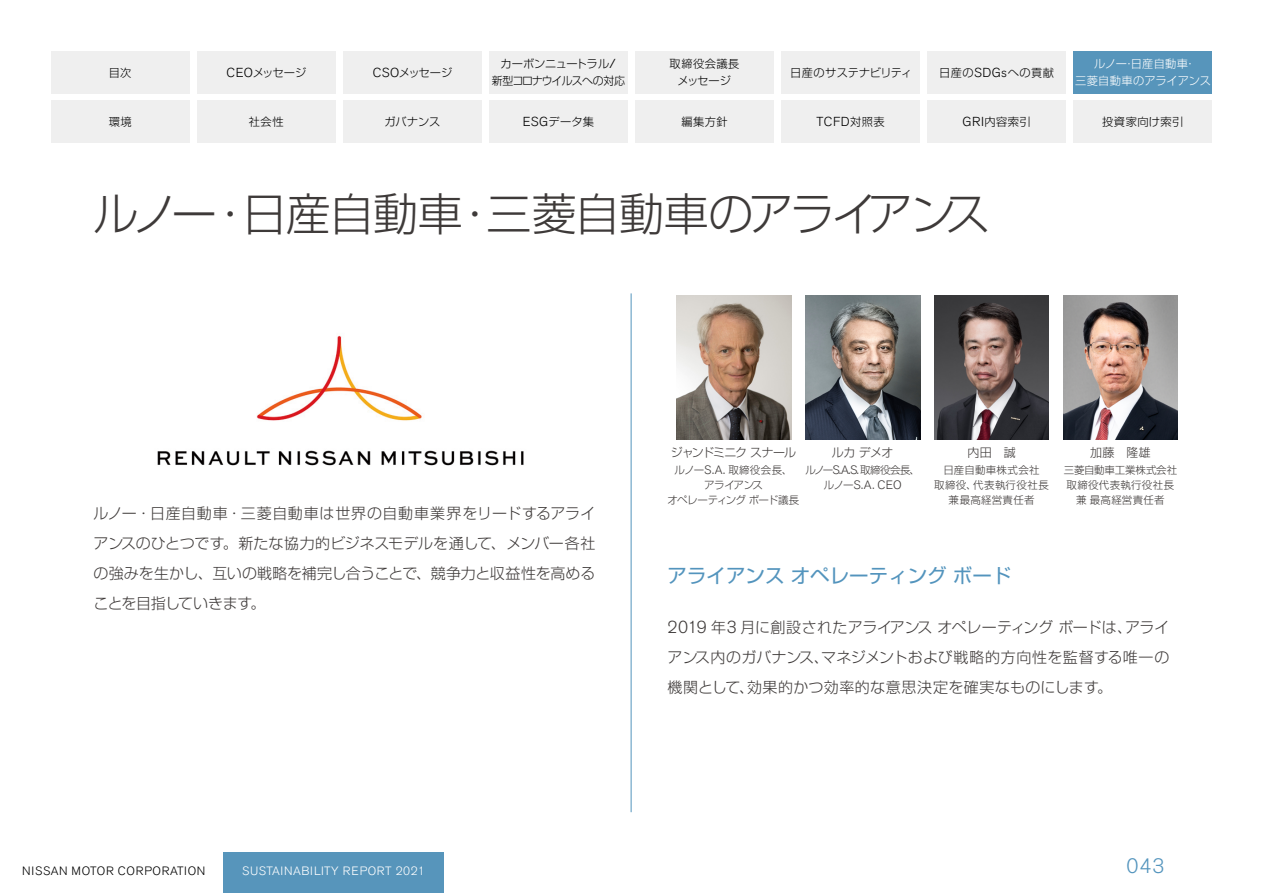
<style>
.page{position:relative;width:1263px;height:893px;background:#fff}
.page>*{position:absolute;margin:0;border:0;box-sizing:border-box;transform-origin:0 0}
.t1{font:300 45px "Shin Go Pro";letter-spacing:-.035em;color:#3e3a39}
.t2{font:300 20.7px "Nissan Pro";color:#5394bd}
.t3{font:19.5px "Shin Go Pro";color:#5394bd}
.t4{font:300 17.25px "Nissan Pro";color:#3e3a39}
.t5{font:300 15px/30px "Shin Go Pro";letter-spacing:.005em;color:#3e3a39;text-align:justify}
.t6{font:300 12.9px "Nissan Pro";color:#000}
.t7{font:300 12.15px "Nissan Pro";color:#3e3a39}
.t8{font:300 12px "Nissan Pro";letter-spacing:.04em;color:#fff}
.t9{font:300 12px "Nissan Pro";letter-spacing:.06em;color:#000}
.t10{font:300 12px "Shin Go Pro";letter-spacing:-.06em;color:#3e3a39}
.t11{font:300 12px "Shin Go Pro";letter-spacing:-.08em;color:#3e3a39}
.t12{font:300 11.25px "Shin Go Pro";letter-spacing:.01em;color:#000}
.t13{font:300 11.25px/16.5px "Shin Go Pro";letter-spacing:-.055em;color:#000}
.t14{font:300 11.25px "Shin Go Pro";letter-spacing:.02em;color:#fff}
.t15{font:300 11.25px/16.5px "Shin Go Pro";letter-spacing:.04em;color:#000;text-align:center}
.t16{font:300 10.5px/15px "Shin Go Pro";letter-spacing:.01em;color:#3e3a39;text-align:center}
.t17{font:300 10.5px/15px "Shin Go Pro";letter-spacing:.03em;color:#3e3a39}
.t18{font:300 10.5px "Shin Go Pro";letter-spacing:-.05em;color:#3e3a39}
.s1{font-family:"Nissan Pro";font-size:12.9px}
.s2{font-family:"Shin Go Pro";font-size:11.25px}
.s3{font-family:"Nissan Pro";font-size:12.15px}
</style>
<div class="page">
<div style="left:223px;top:852px;width:220px;height:41px;background:#5795bb"></div>
<hr style="left:631px;top:293px;width:1px;height:519px;background:#5394bd">
<div style="left:51px;top:51px;width:138px;height:43px;background:#efefef"></div>
<div style="left:51px;top:100px;width:138px;height:43px;background:#efefef"></div>
<div style="left:197px;top:51px;width:138px;height:43px;background:#efefef"></div>
<div style="left:197px;top:100px;width:138px;height:43px;background:#efefef"></div>
<div style="left:343px;top:51px;width:138px;height:43px;background:#efefef"></div>
<div style="left:343px;top:100px;width:138px;height:43px;background:#efefef"></div>
<div style="left:489px;top:51px;width:139px;height:43px;background:#efefef"></div>
<div style="left:489px;top:100px;width:139px;height:43px;background:#efefef"></div>
<div style="left:635px;top:51px;width:139px;height:43px;background:#efefef"></div>
<div style="left:635px;top:100px;width:139px;height:43px;background:#efefef"></div>
<div style="left:781px;top:51px;width:139px;height:43px;background:#efefef"></div>
<div style="left:781px;top:100px;width:139px;height:43px;background:#efefef"></div>
<div style="left:927px;top:51px;width:139px;height:43px;background:#efefef"></div>
<div style="left:1073px;top:51px;width:139px;height:43px;background:#5795bb"></div>
<div style="left:927px;top:100px;width:139px;height:43px;background:#efefef"></div>
<div style="left:1073px;top:100px;width:139px;height:43px;background:#efefef"></div>
<img style="left:157px;top:335px;width:367px;height:131px">
<img style="left:676px;top:296px;width:115px;height:144px">
<img style="left:805px;top:296px;width:115px;height:144px">
<img style="left:1063px;top:296px;width:115px;height:144px">
<img style="left:934px;top:296px;width:115px;height:143px">
<p class="t12" style="left:109px;top:63px;width:24px">目次</p>
<p class="t12" style="left:109px;top:112px;width:24px">環境</p>
<p class="t12" style="left:227px;top:63px;width:81px"><span class="s1">CEO</span>メッセージ</p>
<p class="t12" style="left:249px;top:112px;width:36px">社会性</p>
<p class="t12" style="left:373px;top:63px;width:81px"><span class="s1">CSO</span>メッセージ</p>
<p class="t12" style="left:384px;top:112px;width:57px">ガバナンス</p>
<p class="t13" style="left:492px;top:54px;width:135px;text-indent:9px">カーボンニュートラル<br>新型コロナウイルスへの対応</p>
<p class="t12" style="left:523px;top:112px;width:73px"><span class="s1">ESG</span>データ集</p>
<p class="t6" style="left:610px;top:55px;width:8px">/</p>
<p class="t15" style="left:670px;top:54px;width:71px">取締役会議長メッセージ</p>
<p class="t12" style="left:681px;top:112px;width:48px">編集方針</p>
<p class="t12" style="left:790px;top:63px;width:123px">日産のサステナビリティ</p>
<p class="t6" style="left:816px;top:113px;width:70px">TCFD<span class="s2">対照表</span></p>
<p class="t12" style="left:939px;top:63px;width:116px">日産の<span class="s1">SDGs</span>への貢献</p>
<p class="t12" style="left:962px;top:112px;width:70px"><span class="s1">GRI</span>内容索引</p>
<p class="t14" style="left:1094px;top:55px;width:95px">ルノー日産自動車</p>
<p class="t14" style="left:1123px;top:55px;width:13px">・</p>
<p class="t14" style="left:1184px;top:55px;width:13px">・</p>
<p class="t14" style="left:1075px;top:71px;width:137px">三菱自動車のアライアンス</p>
<p class="t15" style="left:1102px;top:112px;width:83px">投資家向け索引</p>
<h1 class="t1" style="left:94px;top:177px;width:125px">ルノー</h1>
<h1 class="t1" style="left:208px;top:177px;width:46px">・</h1>
<h1 class="t1" style="left:242px;top:177px;width:222px">日産自動車</h1>
<h1 class="t1" style="left:453px;top:177px;width:46px">・</h1>
<h1 class="t1" style="left:486px;top:177px;width:506px">三菱自動車のアライアンス</h1>
<p class="t5" style="left:94px;top:497px;width:503px">ルノー・日産自動車・三菱自動車は世界の自動車業界をリードするアライアンスのひとつです。新たな協力的ビジネスモデルを通して、メンバー各社の強みを生かし、互いの戦略を補完し合うことで、競争力と収益性を高めることを目指していきます。</p>
<p class="t11" style="left:671px;top:443px;width:127px">ジャンドミニクスナール</p>
<p class="t16" style="left:728px;top:461px;width:66px">取締役会長、</p>
<p class="t10" style="left:832px;top:443px;width:63px">ルカデメオ</p>
<p class="t16" style="left:860px;top:461px;width:61px">取締役会長、</p>
<p class="t16" style="left:675px;top:461px;width:38px">ルノー<span class="s3">S</span></p>
<p class="t16" style="left:704px;top:476px;width:60px">アライアンス</p>
<p class="t18" style="left:668px;top:491px;width:133px">オペレーティングボード議長</p>
<p class="t16" style="left:805px;top:461px;width:36px">ルノー<span class="s3">S</span></p>
<p class="t7" style="left:839px;top:462px;width:21px">A. .S.</p>
<p class="t7" style="left:712px;top:462px;width:15px">A. .</p>
<p class="t16" style="left:824px;top:476px;width:38px">ルノー<span class="s3">S</span></p>
<p class="t7" style="left:861px;top:477px;width:42px">A. . CEO</p>
<p class="t10" style="left:967px;top:443px;width:50px">内田　誠</p>
<p class="t17" style="left:973px;top:461px;width:77px;text-indent:-30px">日産自動車株式会社代表執行役社長</p>
<p class="t16" style="left:948px;top:476px;width:87px;text-align:left;text-indent:-14px">取締役、<br>兼最高経営責任者</p>
<p class="t10" style="left:1090px;top:443px;width:62px">加藤　隆雄</p>
<p class="t16" style="left:1064px;top:461px;width:115px">三菱自動車工業株式会社取締役代表執行役社長兼最高経営責任者</p>
<h3 class="t3" style="left:668px;top:560px;width:345px">アライアンスオペレーティングボード</h3>
<p class="t5" style="left:740px;top:611px;width:393px">月に創設されたアライアンスオペレーティングボードは、</p>
<p class="t5" style="left:711px;top:611px;width:16px">年</p>
<p class="t5" style="left:1125px;top:611px;width:46px">アライ</p>
<p class="t4" style="left:668px;top:616px;width:41px">2019</p>
<p class="t4" style="left:727px;top:616px;width:12px">3</p>
<p class="t9" style="left:22px;top:863px;width:185px">NISSAN MOTOR CORPORATION</p>
<p class="t8" style="left:242px;top:863px;width:184px">SUSTAINABILITY REPORT 2021</p>
<p class="t5" style="left:821px;top:641px;width:350px">マネジメントおよび戦略的方向性を監督する唯一の</p>
<p class="t5" style="left:668px;top:641px;width:446px">アンス内のガバナンス、<br>機関として効果的かつ効率的な意思決定を確実なものにします。</p>
<p class="t5" style="left:739px;top:671px;width:16px">、</p>
<h2 class="t2" style="left:1126px;top:852px;width:39px">043</h2>
</div>
